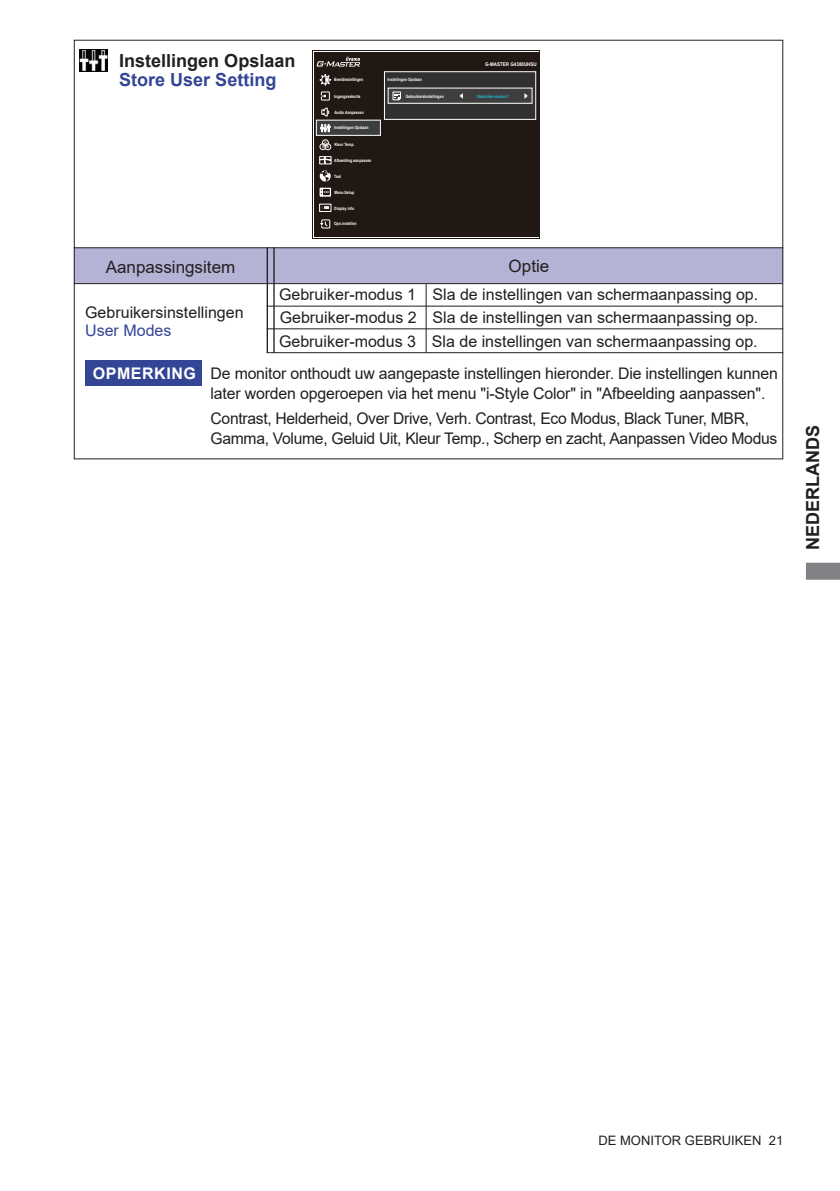
<style>
.page{position:relative;width:840px;height:1191px;background:#fff}
.page>*{position:absolute;margin:0;border:0;box-sizing:border-box;transform-origin:0 0}
.t1{font:700 18px "Arial";color:#231f20}
.t2{font:700 18px "Arial";color:#334595}
.t3{font:17px "Arial";color:#231f20}
.t4{font:16px/19.8px "Arial";letter-spacing:-.01em;color:#231f20}
.t5{font:16px "Arial";color:#334595}
.t6{font:700 16px "Arial";letter-spacing:.035em;color:#fff}
.t7{font:13px "Arial";color:#231f20}
.t8{font:700 5px "Arial";color:#fff;scale:.9 1}
.t9{font:700 4.4px "Arial";color:#fff;scale:.8 1}
.t10{font:700 4.4px "Arial";color:#1cbed2;scale:.8 1}
</style>
<div class="page">
<svg style="left:806px;top:562px;width:33px;height:18px"></svg>
<div style="left:74px;top:248px;width:708px;height:35px;background:#b4b3d5;border:2px solid #b4b3d5"></div>
<hr style="left:74px;top:247px;width:708px;height:1px;background:#231f20">
<hr style="left:266px;top:247px;width:2px;height:106px;background:#231f20">
<hr style="left:273px;top:247px;width:1px;height:106px;background:#231f20">
<hr style="left:74px;top:283px;width:707px;height:1px;background:#231f20">
<hr style="left:425px;top:284px;width:1px;height:69px;background:#231f20">
<hr style="left:266px;top:306px;width:516px;height:1px;background:#231f20">
<hr style="left:266px;top:328px;width:516px;height:1px;background:#231f20">
<hr style="left:266px;top:352px;width:516px;height:1px;background:#231f20">
<div style="left:85px;top:360px;width:116px;height:26px;background:#334595"></div>
<img style="left:79px;top:49px;width:29px;height:22px">
<div style="left:314px;top:52px;width:224px;height:184px;background:#211814"></div>
<div style="left:316px;top:120px;width:64px;height:15px;background:#3e3e3f"></div>
<div style="left:316px;top:120px;width:64px;height:16px;border:1px solid #fff"></div>
<div style="left:384px;top:72px;width:151px;height:47px;background:#312f30"></div>
<div style="left:384px;top:71px;width:151px;height:49px;border:1px solid #fff"></div>
<svg style="left:319px;top:74px;width:12px;height:11px"></svg>
<div style="left:319px;top:156px;width:12px;height:8px;border:1px solid #fff"></div>
<svg style="left:319px;top:157px;width:12px;height:7px"></svg>
<div style="left:319px;top:144px;width:7px;height:6px;border:1px solid #fff;border-radius:50%"></div>
<div style="left:324px;top:144px;width:7px;height:6px;border:1px solid #fff;border-radius:50%"></div>
<svg style="left:322px;top:140px;width:6px;height:8px"></svg>
<svg style="left:319px;top:170px;width:11px;height:12px"></svg>
<div style="left:321px;top:220px;width:9px;height:8px;border:1px solid #fff"></div>
<svg style="left:320px;top:221px;width:8px;height:6px"></svg>
<div style="left:321px;top:92px;width:8px;height:8px;border:1px solid #fff"></div>
<svg style="left:321px;top:107px;width:8px;height:10px"></svg>
<div style="left:319px;top:188px;width:12px;height:8px;border:1px solid #fff"></div>
<svg style="left:320px;top:188px;width:9px;height:8px"></svg>
<div style="left:319px;top:204px;width:12px;height:8px;border:1px solid #fff"></div>
<svg style="left:322px;top:206px;width:7px;height:3px"></svg>
<svg style="left:320px;top:124px;width:10px;height:8px"></svg>
<svg style="left:316px;top:57px;width:44px;height:10px"></svg>
<div style="left:388px;top:88px;width:143px;height:15px;background:#3e3e3f"></div>
<div style="left:387px;top:88px;width:145px;height:16px;border:1px solid #fff"></div>
<svg style="left:392px;top:91px;width:9px;height:10px"></svg>
<svg style="left:524px;top:93px;width:3px;height:6px"></svg>
<p class="t1" style="left:119px;top:47px;width:178px">Instellingen Opslaan</p>
<p class="t2" style="left:119px;top:67px;width:159px">Store User Setting</p>
<p class="t9" style="left:334px;top:77px;width:38px">Beeldinstellingen</p>
<p class="t9" style="left:334px;top:93px;width:34px">Ingangsselectie</p>
<p class="t9" style="left:334px;top:109px;width:38px">Audio Aanpassen</p>
<p class="t9" style="left:334px;top:125px;width:44px">Instellingen Opslaan</p>
<p class="t9" style="left:334px;top:141px;width:27px">Kleur Temp.</p>
<p class="t9" style="left:334px;top:173px;width:10px">Taal</p>
<p class="t9" style="left:334px;top:157px;width:48px">Afbeelding aanpassen</p>
<p class="t9" style="left:334px;top:189px;width:26px">Menu Setup</p>
<p class="t9" style="left:334px;top:205px;width:26px">Display info</p>
<p class="t9" style="left:334px;top:221px;width:29px">Opn.instellen</p>
<p class="t8" style="left:485px;top:61px;width:59px">G-MASTER G4380UHSU</p>
<p class="t9" style="left:387px;top:77px;width:44px">Instellingen Opslaan</p>
<p class="t9" style="left:405px;top:93px;width:49px">Gebruikersinstellingen</p>
<p class="t10" style="left:477px;top:93px;width:42px">Gebruiker-modus 1</p>
<p class="t3" style="left:106px;top:255px;width:131px">Aanpassingsitem</p>
<p class="t3" style="left:508px;top:254px;width:42px">Optie</p>
<p class="t4" style="left:85px;top:302px;width:160px">Gebruikersinstellingen</p>
<p class="t5" style="left:85px;top:319px;width:88px">User Modes</p>
<p class="t4" style="left:279px;top:284px;width:480px">Gebruiker-modus 1 Sla de instellingen van schermaanpassing op.</p>
<p class="t4" style="left:279px;top:331px;width:480px">Gebruiker-modus 3 Sla de instellingen van schermaanpassing op.</p>
<p class="t4" style="left:279px;top:308px;width:480px">Gebruiker-modus 2 Sla de instellingen van schermaanpassing op.</p>
<p class="t6" style="left:93px;top:362px;width:105px">OPMERKING</p>
<p class="t4" style="left:210px;top:363px;width:568px">De monitor onthoudt uw aangepaste instellingen hieronder. Die instellingen kunnen later worden opgeroepen via het menu "i-Style Color" in "Afbeelding aanpassen".</p>
<p class="t4" style="left:210px;top:408px;width:568px">Contrast, Helderheid, Over Drive, Verh. Contrast, Eco Modus, Black Tuner, MBR,<br>Gamma, Volume, Geluid Uit, Kleur Temp., Scherp en zacht, Aanpassen Video Modus</p>
<p class="t1" style="left:799px;top:550px;width:126px;rotate:-90deg">NEDERLANDS</p>
<p class="t7" style="left:598px;top:1131px;width:186px">DE MONITOR GEBRUIKEN 21</p>
</div>
